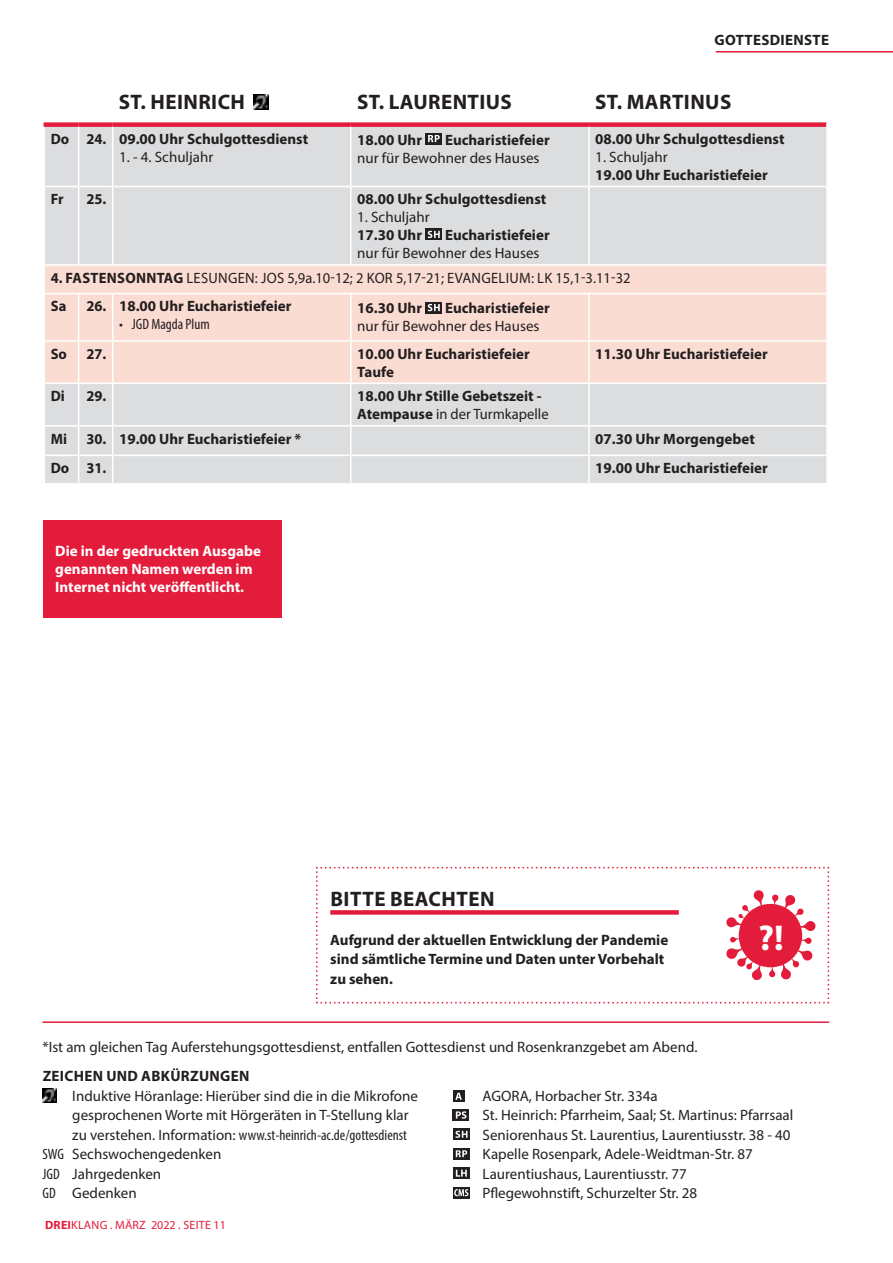
<style>
.page{position:relative;width:893px;height:1263px;background:#fff}
.page>*{position:absolute;margin:0;border:0;box-sizing:border-box;transform-origin:0 0}
.Versalien_rot{font:700 36px "Myriad Pro";color:#fff}
.Versalien_schwarz{font:700 21px "Myriad Pro";letter-spacing:.02em;color:#231f20}
.Titel{font:700 21px "Myriad Pro";letter-spacing:.02em;color:#231f20}
.Fließtext_ohne_Absta{font:15px/19.5px "Myriad Pro";color:#231f20}
.Gottesdienste_fett{font:700 15px/18px "Myriad Pro";color:#231f20}
.Fett_ohne_Abstand{font:700 15px/19.5px "Myriad Pro";color:#231f20}
.Gottesdienste_standa{font:15px "Myriad Pro";letter-spacing:.02em;color:#231f20}
.Gottesdienste_fett-2{font:700 15px/18px "Myriad Pro";color:#fff}
.Gottesdienste_fett-3{font:15px "Myriad Pro";color:#231f20}
.Gottesdienste_standa-2{font:15px "Myriad Pro";color:#231f20}
.Gottesdienste_standa-3{font:700 15px "Myriad Pro";color:#231f20}
.Versalien_schwarz-2{font:700 15px "Myriad Pro";letter-spacing:.02em;color:#231f20}
.t1{font:condensed 15px "Myriad Pro";color:#231f20}
.Fett_ohne_Abstand-2{font:700 15px "Myriad Pro";letter-spacing:.02em;color:#231f20}
.t2{font:12px "Myriad Pro";letter-spacing:.02em;color:#e41c3b}
.s1{font-weight:700}
.s2{font-weight:400}
.s3{font-stretch:condensed}
</style>
<div class="page">
<svg style="left:44px;top:94px;width:783px;height:389px;background:#e8dddc"></svg>
<img style="left:43px;top:1088px;width:14px;height:15px">
<div style="left:453px;top:1090px;width:11px;height:12px;background:#231f20"></div>
<svg style="left:455px;top:1093px;width:7px;height:7px"></svg>
<svg style="left:453px;top:1109px;width:16px;height:11px"></svg>
<svg style="left:456px;top:1111px;width:10px;height:8px"></svg>
<svg style="left:453px;top:1128px;width:17px;height:12px"></svg>
<svg style="left:455px;top:1131px;width:12px;height:7px"></svg>
<svg style="left:453px;top:1148px;width:17px;height:11px"></svg>
<svg style="left:456px;top:1150px;width:11px;height:7px"></svg>
<svg style="left:453px;top:1167px;width:17px;height:12px"></svg>
<svg style="left:456px;top:1170px;width:11px;height:6px"></svg>
<svg style="left:453px;top:1187px;width:17px;height:11px"></svg>
<svg style="left:454px;top:1189px;width:14px;height:7px"></svg>
<hr style="left:43px;top:1021px;width:786px;height:2px;background:#e41c3b">
<svg style="left:316px;top:867px;width:513px;height:136px"></svg>
<div style="left:43px;top:520px;width:238px;height:97px;background:#e41c3b"></div>
<hr style="left:716px;top:51px;width:177px;height:2px;background:#e41c3b">
<p class="Fett_ohne_Abstand-2" style="left:715px;top:30px;width:116px">GOTTESDIENSTE</p>
<p class="Versalien_schwarz" style="left:119px;top:88px;width:128px">ST. HEINRICH</p>
<p class="Versalien_schwarz" style="left:357px;top:88px;width:156px">ST. LAURENTIUS</p>
<p class="Versalien_schwarz" style="left:595px;top:88px;width:138px">ST. MARTINUS</p>
<p class="Gottesdienste_standa-3" style="left:51px;top:129px;width:20px">Do</p>
<p class="Gottesdienste_standa-3" style="left:86px;top:129px;width:21px">24.</p>
<p class="Gottesdienste_fett" style="left:119px;top:129px;width:191px">09.00 Uhr Schulgottesdienst</p>
<p class="Gottesdienste_fett-3" style="left:119px;top:148px;width:96px">1. - 4. Schuljahr</p>
<p class="Gottesdienste_fett" style="left:357px;top:130px;width:66px">18.00 Uhr</p>
<p class="Gottesdienste_fett" style="left:445px;top:130px;width:106px">Eucharistiefeier</p>
<p class="Gottesdienste_fett-3" style="left:357px;top:148px;width:184px">nur für Bewohner des Hauses</p>
<p class="Gottesdienste_fett" style="left:595px;top:129px;width:191px">08.00 Uhr Schulgottesdienst</p>
<p class="Gottesdienste_fett-3" style="left:595px;top:148px;width:74px">1. Schuljahr</p>
<p class="Gottesdienste_fett" style="left:595px;top:165px;width:174px">19.00 Uhr Eucharistiefeier</p>
<p class="Gottesdienste_standa-3" style="left:51px;top:190px;width:14px">Fr</p>
<p class="Gottesdienste_standa-3" style="left:86px;top:190px;width:21px">25.</p>
<p class="Gottesdienste_fett" style="left:357px;top:190px;width:191px">08.00 Uhr Schulgottesdienst</p>
<p class="Gottesdienste_fett-3" style="left:357px;top:208px;width:74px">1. Schuljahr</p>
<p class="Gottesdienste_fett" style="left:357px;top:226px;width:66px">17.30 Uhr</p>
<p class="Gottesdienste_fett" style="left:445px;top:226px;width:106px">Eucharistiefeier</p>
<p class="Gottesdienste_standa-2" style="left:357px;top:244px;width:184px">nur für Bewohner des Hauses</p>
<p class="Gottesdienste_standa" style="left:51px;top:268px;width:581px"><span class="s1">4. FASTENSONNTAG</span> LESUNGEN: JOS 5,9a.10-12; 2 KOR 5,17-21; EVANGELIUM: LK 15,1-3.11-32</p>
<p class="Gottesdienste_standa-3" style="left:51px;top:296px;width:17px">Sa</p>
<p class="Gottesdienste_standa-3" style="left:86px;top:296px;width:21px">26.</p>
<p class="Gottesdienste_fett" style="left:119px;top:297px;width:174px">18.00 Uhr Eucharistiefeier</p>
<p class="t1" style="left:119px;top:315px;width:92px">• JGD Magda Plum</p>
<p class="Gottesdienste_fett" style="left:357px;top:298px;width:66px">16.30 Uhr</p>
<p class="Gottesdienste_fett" style="left:445px;top:298px;width:106px">Eucharistiefeier</p>
<p class="Gottesdienste_standa-2" style="left:357px;top:317px;width:184px">nur für Bewohner des Hauses</p>
<p class="Gottesdienste_standa-3" style="left:51px;top:344px;width:18px">So</p>
<p class="Gottesdienste_standa-3" style="left:86px;top:344px;width:21px">27.</p>
<p class="Gottesdienste_fett" style="left:357px;top:344px;width:174px">10.00 Uhr Eucharistiefeier</p>
<p class="Gottesdienste_fett" style="left:357px;top:362px;width:38px">Taufe</p>
<p class="Gottesdienste_fett" style="left:595px;top:344px;width:174px">11.30 Uhr Eucharistiefeier</p>
<p class="Gottesdienste_standa-3" style="left:51px;top:386px;width:16px">Di</p>
<p class="Gottesdienste_standa-3" style="left:86px;top:386px;width:21px">29.</p>
<p class="Gottesdienste_fett" style="left:357px;top:387px;width:193px">18.00 Uhr Stille Gebetszeit -<br>Atempause <span class="s2">in der Turmkapelle</span></p>
<p class="Gottesdienste_standa-3" style="left:51px;top:429px;width:18px">Mi</p>
<p class="Gottesdienste_standa-3" style="left:86px;top:429px;width:21px">30.</p>
<p class="Gottesdienste_fett" style="left:119px;top:429px;width:184px">19.00 Uhr Eucharistiefeier *</p>
<p class="Gottesdienste_fett" style="left:595px;top:429px;width:161px">07.30 Uhr Morgengebet</p>
<p class="Gottesdienste_standa-3" style="left:51px;top:458px;width:20px">Do</p>
<p class="Gottesdienste_standa-3" style="left:86px;top:458px;width:21px">31.</p>
<p class="Gottesdienste_fett" style="left:595px;top:459px;width:174px">19.00 Uhr Eucharistiefeier</p>
<p class="Gottesdienste_fett-2" style="left:55px;top:542px;width:207px">Die in der gedruckten Ausgabe genannten Namen werden im<br>Internet nicht veröffentlicht.</p>
<p class="Titel" style="left:330px;top:885px;width:165px">BITTE BEACHTEN</p>
<p class="Fett_ohne_Abstand" style="left:330px;top:930px;width:339px">Aufgrund der aktuellen Entwicklung der Pandemie sind sämtliche Termine und Daten unter Vorbehalt zu sehen.</p>
<p class="Versalien_rot" style="left:758px;top:914px;width:27px">?!</p>
<p class="Fließtext_ohne_Absta" style="left:43px;top:1037px;width:656px">*Ist am gleichen Tag Auferstehungsgottesdienst, entfallen Gottesdienst und Rosenkranzgebet am Abend.</p>
<p class="Versalien_schwarz-2" style="left:43px;top:1066px;width:208px">ZEICHEN UND ABKÜRZUNGEN</p>
<p class="Fließtext_ohne_Absta" style="left:72px;top:1086px;width:347px">Induktive Höranlage: Hierüber sind die in die Mikrofone</p>
<p class="Fließtext_ohne_Absta" style="left:72px;top:1105px;width:338px">gesprochenen Worte mit Hörgeräten in T-Stellung klar zu verstehen. Information: <span class="s3">www.st-heinrich-ac.de/gottesdienst</span></p>
<p class="Fließtext_ohne_Absta" style="left:43px;top:1144px;width:180px"><span class="s3">SWG</span> Sechswochengedenken</p>
<p class="Fließtext_ohne_Absta" style="left:43px;top:1164px;width:120px"><span class="s3">JGD</span> Jahrgedenken</p>
<p class="Fließtext_ohne_Absta" style="left:43px;top:1183px;width:96px"><span class="s3">GD</span> Gedenken</p>
<p class="Fließtext_ohne_Absta" style="left:483px;top:1086px;width:177px">AGORA, Horbacher Str. 334a</p>
<p class="Fließtext_ohne_Absta" style="left:483px;top:1105px;width:312px">St. Heinrich: Pfarrheim, Saal; St. Martinus: Pfarrsaal</p>
<p class="Fließtext_ohne_Absta" style="left:483px;top:1125px;width:309px">Seniorenhaus St. Laurentius, Laurentiusstr. 38 - 40</p>
<p class="Fließtext_ohne_Absta" style="left:483px;top:1144px;width:272px">Kapelle Rosenpark, Adele-Weidtman-Str. 87</p>
<p class="Fließtext_ohne_Absta" style="left:483px;top:1164px;width:206px">Laurentiushaus, Laurentiusstr. 77</p>
<p class="Fließtext_ohne_Absta" style="left:483px;top:1183px;width:216px">Pflegewohnstift, Schurzelter Str. 28</p>
<p class="t2" style="left:45px;top:1218px;width:182px"><span class="s1">DREI</span>KLANG . MÄRZ 2022 . SEITE 11</p>
</div>
